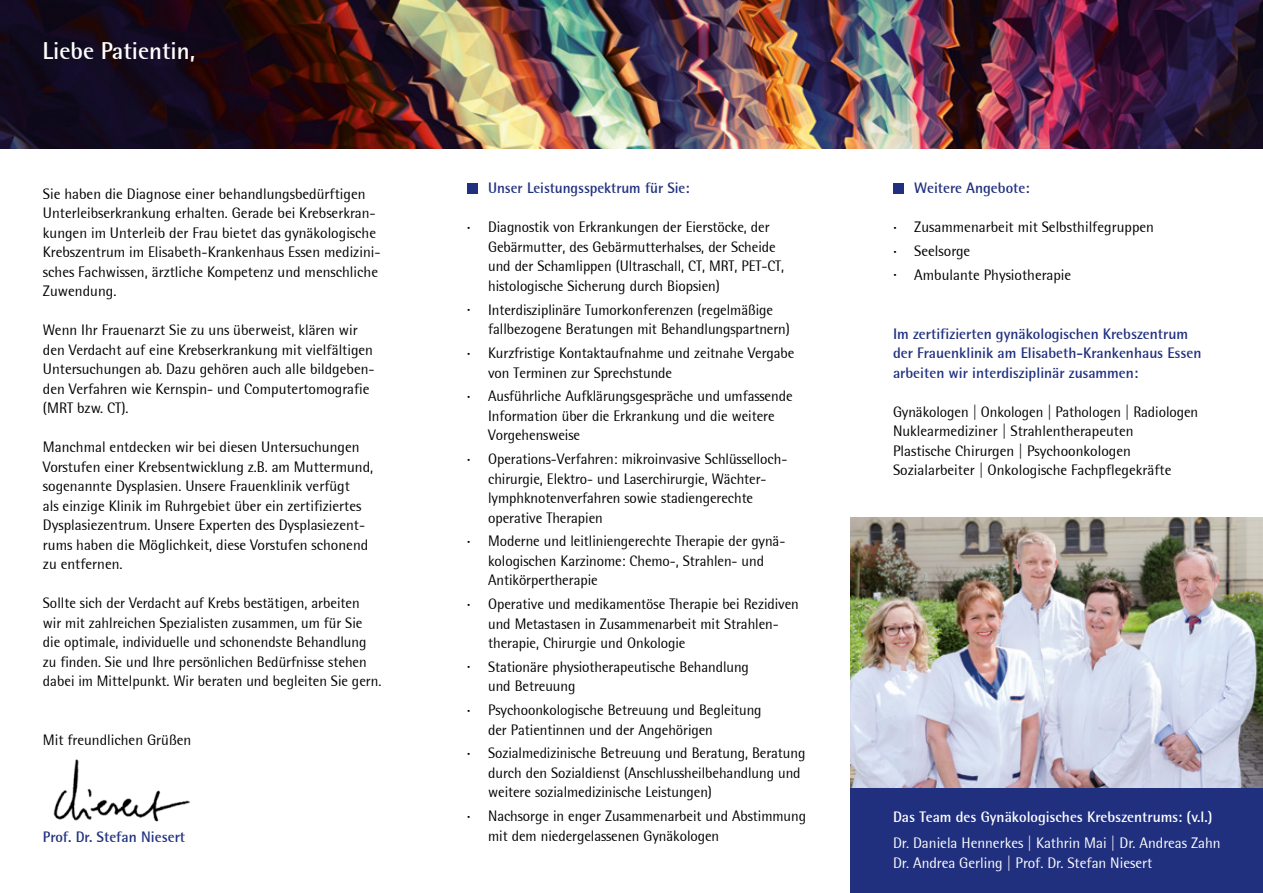
<style>
.page{position:relative;width:1263px;height:893px;background:#fff}
.page>*{position:absolute;margin:0;border:0;box-sizing:border-box;transform-origin:0 0}
.t1{font:700 24px "Rotis Semi Sans";color:#fff}
.t2{font:15px/19.5px "Rotis Semi Sans";letter-spacing:-.005em;color:#000}
.t3{font:700 15px/19.5px "Rotis Semi Sans";color:#20307f}
.t4{font:15px/19.5px "Rotis Semi Sans";color:#fff}
.t5{font:700 15px "Rotis Semi Sans";color:#fff}
.s1{font-size:19.5px}
</style>
<div class="page">
<img style="left:0;top:0;width:1263px;height:149px">
<div style="left:467px;top:183px;width:10px;height:10px;background:#20307f"></div>
<img style="left:850px;top:517px;width:413px;height:272px">
<div style="left:893px;top:183px;width:11px;height:10px;background:#20307f"></div>
<img style="left:53px;top:759px;width:137px;height:63px">
<div style="left:850px;top:789px;width:413px;height:104px;background:#20307f"></div>
<h1 class="t1" style="left:43px;top:36px;width:154px">Liebe Patientin,</h1>
<p class="t2" style="left:43px;top:184px;width:339px">Sie haben die Diagnose einer behandlungsbedürftigen Unterleibserkrankung erhalten. Gerade bei Krebserkran&shy;kungen im Unterleib der Frau bietet das gynäkologische Krebszentrum im Elisabeth-Krankenhaus Essen medizini&shy;sches Fachwissen, ärztliche Kompetenz und menschliche Zuwendung.</p>
<p class="t2" style="left:43px;top:320px;width:333px">Wenn Ihr Frauenarzt Sie zu uns überweist, klären wir den Verdacht auf eine Krebserkrankung mit vielfältigen Untersuchungen ab. Dazu gehören auch alle bildgeben&shy;den Verfahren wie Kernspin- und Computertomografie (MRT bzw. CT).</p>
<p class="t2" style="left:43px;top:437px;width:332px">Manchmal entdecken wir bei diesen Untersuchungen Vorstufen einer Krebsentwicklung z.B. am Muttermund, sogenannte Dysplasien. Unsere Frauenklinik verfügt<br>als einzige Klinik im Ruhrgebiet über ein zertifiziertes Dysplasiezentrum. Unsere Experten des Dysplasiezent&shy;rums haben die Möglichkeit, diese Vorstufen schonend zu entfernen.</p>
<p class="t2" style="left:43px;top:593px;width:340px">Sollte sich der Verdacht auf Krebs bestätigen, arbeiten wir mit zahlreichen Spezialisten zusammen, um für Sie die optimale, individuelle und schonendste Behandlung zu finden. Sie und Ihre persönlichen Bedürfnisse stehen dabei im Mittelpunkt. Wir beraten und begleiten Sie gern.</p>
<p class="t2" style="left:43px;top:730px;width:150px">Mit freundlichen Grüßen</p>
<p class="t3" style="left:43px;top:827px;width:144px">Prof. Dr. Stefan Niesert</p>
<p class="t3" style="left:488px;top:178px;width:203px">Unser Leistungsspektrum für Sie:</p>
<p class="t2" style="left:488px;top:218px;width:298px;text-indent:-21px"><span class="s1">·</span> Diagnostik von Erkrankungen der Eierstöcke, der Gebärmutter, des Gebärmutterhalses, der Scheide und der Schamlippen (Ultraschall, CT, MRT, PET-CT, histologische Sicherung durch Biopsien)</p>
<p class="t2" style="left:488px;top:300px;width:303px;text-indent:-21px"><span class="s1">·</span> Interdisziplinäre Tumorkonferenzen (regelmäßige fallbezogene Beratungen mit Behandlungspartnern)</p>
<p class="t2" style="left:488px;top:343px;width:308px;text-indent:-21px"><span class="s1">·</span> Kurzfristige Kontaktaufnahme und zeitnahe Vergabe von Terminen zur Sprechstunde</p>
<p class="t2" style="left:488px;top:386px;width:306px;text-indent:-21px"><span class="s1">·</span> Ausführliche Aufklärungsgespräche und umfassende<br>Information über die Erkrankung und die weitere<br>Vorgehensweise</p>
<p class="t2" style="left:488px;top:449px;width:301px;text-indent:-21px"><span class="s1">·</span> Operations-Verfahren: mikroinvasive Schlüsselloch&shy;chirurgie, Elektro- und Laserchirurgie, Wächter&shy;lymphknotenverfahren sowie stadiengerechte operative Therapien</p>
<p class="t2" style="left:488px;top:531px;width:299px;text-indent:-21px"><span class="s1">·</span> Moderne und leitliniengerechte Therapie der gynä&shy;kologischen Karzinome: Chemo-, Strahlen- und<br>Antikörpertherapie</p>
<p class="t2" style="left:488px;top:594px;width:312px;text-indent:-21px"><span class="s1">·</span> Operative und medikamentöse Therapie bei Rezidiven und Metastasen in Zusammenarbeit mit Strahlen&shy;therapie, Chirurgie und Onkologie</p>
<p class="t2" style="left:488px;top:657px;width:262px;text-indent:-21px"><span class="s1">·</span> Stationäre physiotherapeutische Behandlung und Betreuung</p>
<p class="t2" style="left:488px;top:700px;width:275px;text-indent:-21px"><span class="s1">·</span> Psychoonkologische Betreuung und Begleitung der Patientinnen und der Angehörigen</p>
<p class="t2" style="left:488px;top:743px;width:319px;text-indent:-21px"><span class="s1">·</span> Sozialmedizinische Betreuung und Beratung, Beratung durch den Sozialdienst (Anschlussheilbehandlung und weitere sozialmedizinische Leistungen)</p>
<p class="t2" style="left:488px;top:806px;width:319px;text-indent:-21px"><span class="s1">·</span> Nachsorge in enger Zusammenarbeit und Abstimmung mit dem niedergelassenen Gynäkologen</p>
<p class="t3" style="left:914px;top:178px;width:117px">Weitere Angebote:</p>
<p class="t2" style="left:893px;top:215px;width:262px;line-height:23.7px"><span class="s1">·</span> Zusammenarbeit mit Selbsthilfegruppen <span class="s1">·</span> Seelsorge<br><span class="s1">·</span> Ambulante Physiotherapie</p>
<p class="t3" style="left:893px;top:323px;width:310px">Im zertifizierten gynäkologischen Krebszentrum der Frauenklinik am Elisabeth-Krankenhaus Essen arbeiten wir interdisziplinär zusammen:</p>
<p class="t2" style="left:893px;top:402px;width:307px">Gynäkologen | Onkologen | Pathologen | Radiologen Nuklearmediziner | Strahlentherapeuten<br>Plastische Chirurgen | Psychoonkologen Sozialarbeiter | Onkologische Fachpflegekräfte</p>
<p class="t5" style="left:893px;top:807px;width:321px">Das Team des Gynäkologisches Krebszentrums: (v.l.)</p>
<p class="t4" style="left:893px;top:833px;width:329px">Dr. Daniela Hennerkes | Kathrin Mai | Dr. Andreas Zahn<br>Dr. Andrea Gerling | Prof. Dr. Stefan Niesert</p>
</div>
